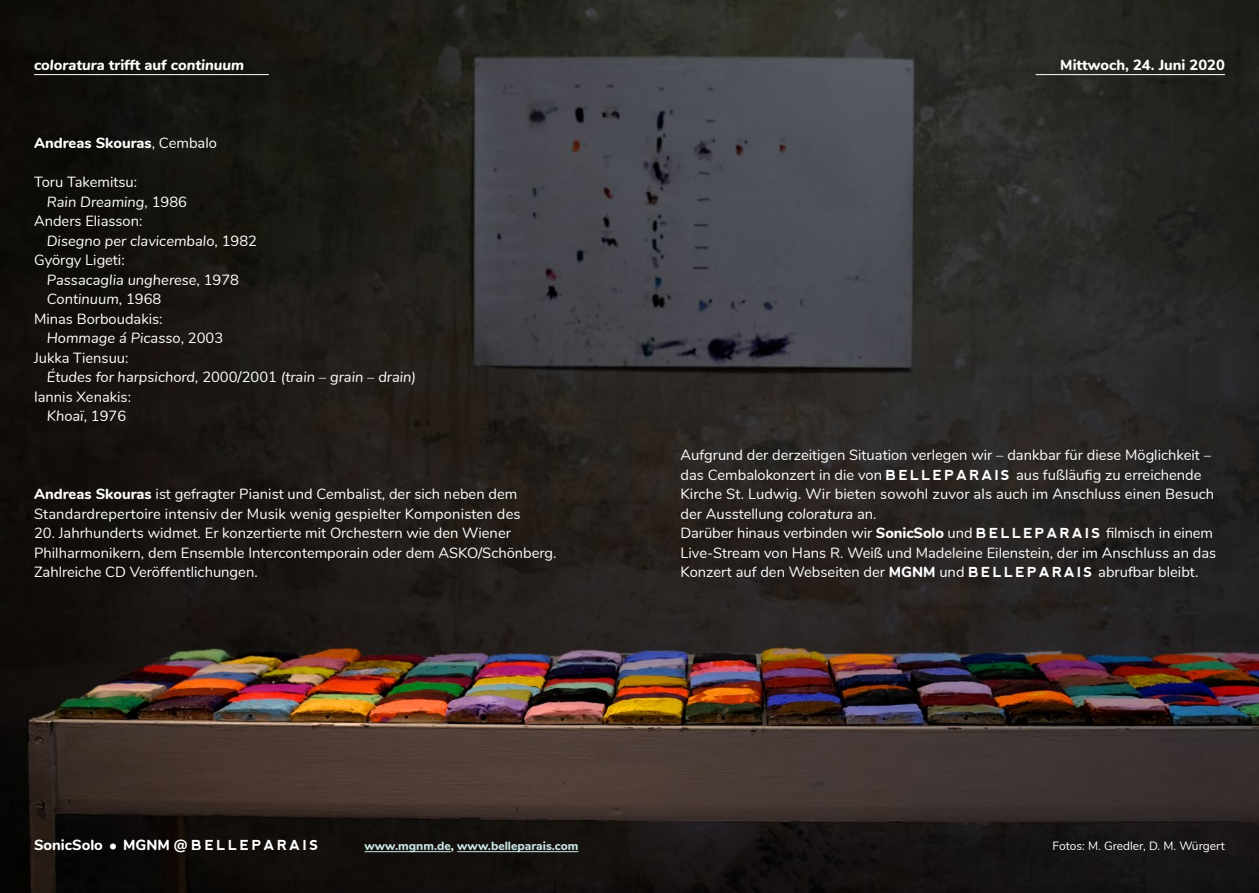
<style>
.page{position:relative;width:1259px;height:893px;background:#fff}
.page>*{position:absolute;margin:0;border:0;box-sizing:border-box;transform-origin:0 0}
.t1{font:14.7px/19.5px "Nunito";color:#fff}
.t2{font:italic 14.7px "Nunito";color:#fff}
.t3{font:800 14.7px "Nunito";color:#fff}
.t4{font:italic 800 14.7px "Nunito";color:#fff}
.t5{font:800 12px "Nunito";color:#c9e6e5}
.t6{font:12px "Nunito";color:#fff}
.s1{font-style:normal}
.s2{font-weight:400}
.s3{font-weight:800}
.s4{font-family:"nevis";font-weight:700;font-size:13.8px}
.s5{font-style:italic}
.s6{font-size:16.5px}
.s7{color:#fff}
</style>
<div class="page">
<img style="left:0;top:0;width:1259px;height:893px">
<hr style="left:34px;top:74px;width:210px;height:1px;background:#fff">
<svg style="left:244px;top:74px;width:25px;height:1px"></svg>
<hr style="left:1035px;top:74px;width:190px;height:1px;background:#fff">
<hr style="left:364px;top:851px;width:87px;height:1px;background:#c9e6e5">
<hr style="left:457px;top:851px;width:121px;height:1px;background:#c9e6e5">
<p class="t4" style="left:34px;top:54px;width:212px">coloratura <span class="s1">trifft auf</span> continuum</p>
<p class="t3" style="left:34px;top:132px;width:184px">Andreas Skouras<span class="s2">, Cembalo</span></p>
<p class="t1" style="left:34px;top:171px;width:105px">Toru Takemitsu:</p>
<p class="t2" style="left:47px;top:191px;width:142px">Rain Dreaming<span class="s1">, 1986</span></p>
<p class="t1" style="left:34px;top:210px;width:110px">Anders Eliasson:</p>
<p class="t2" style="left:47px;top:230px;width:212px">Disegno per clavicembalo<span class="s1">, 1982</span></p>
<p class="t1" style="left:34px;top:249px;width:92px">György Ligeti:</p>
<p class="t2" style="left:47px;top:269px;width:194px">Passacaglia ungherese<span class="s1">, 1978</span></p>
<p class="t2" style="left:47px;top:288px;width:116px">Continuum<span class="s1">, 1968</span></p>
<p class="t1" style="left:34px;top:308px;width:130px">Minas Borboudakis:</p>
<p class="t2" style="left:47px;top:327px;width:178px">Hommage á Picasso<span class="s1">, 2003</span></p>
<p class="t1" style="left:34px;top:347px;width:96px">Jukka Tiensuu:</p>
<p class="t2" style="left:47px;top:366px;width:371px">Études for harpsichord, <span class="s1">2000/2001</span> (train – grain – drain)</p>
<p class="t1" style="left:34px;top:386px;width:98px">Iannis Xenakis:</p>
<p class="t2" style="left:47px;top:405px;width:81px">Khoaï<span class="s1">, 1976</span></p>
<p class="t1" style="left:34px;top:483px;width:488px"><span class="s3">Andreas Skouras</span> ist gefragter Pianist und Cembalist, der sich neben dem<br>Standardrepertoire intensiv der Musik wenig gespielter Komponisten des</p>
<p class="t1" style="left:34px;top:522px;width:524px">20. Jahrhunderts widmet. Er konzertierte mit Orchestern wie den Wiener<br>Philharmonikern, dem Ensemble Intercontemporain oder dem ASKO/Schönberg.<br>Zahlreiche CD Veröffentlichungen.</p>
<p class="t3" style="left:1060px;top:54px;width:166px">Mittwoch, 24. Juni 2020</p>
<p class="t1" style="left:680px;top:445px;width:537px">Aufgrund der derzeitigen Situation verlegen wir – dankbar für diese Möglichkeit – das Cembalokonzert in die von <span class="s4">B E L L E P A R A I S</span> aus fußläufig zu erreichende Kirche St. Ludwig. Wir bieten sowohl zuvor als auch im Anschluss einen Besuch der Ausstellung <span class="s5">coloratura</span> an.<br>Darüber hinaus verbinden wir <span class="s3">SonicSolo</span> und <span class="s4">B E L L E P A R A I S</span> filmisch in einem Live-Stream von Hans R. Weiß und Madeleine Eilenstein, der im Anschluss an das Konzert auf den Webseiten der <span class="s3">MGNM</span> und <span class="s4">B E L L E P A R A I S</span> abrufbar bleibt.</p>
<p class="t3" style="left:34px;top:834px;width:286px">SonicSolo <span class="s6">•</span> MGNM @ <span class="s4">BELLEPARAIS</span></p>
<p class="t5" style="left:364px;top:837px;width:215px">www.mgnm.de<span class="s7">,</span> www.belleparais.com</p>
<p class="t6" style="left:1052px;top:837px;width:174px">Fotos: M. Gredler, D. M. Würgert</p>
</div>
